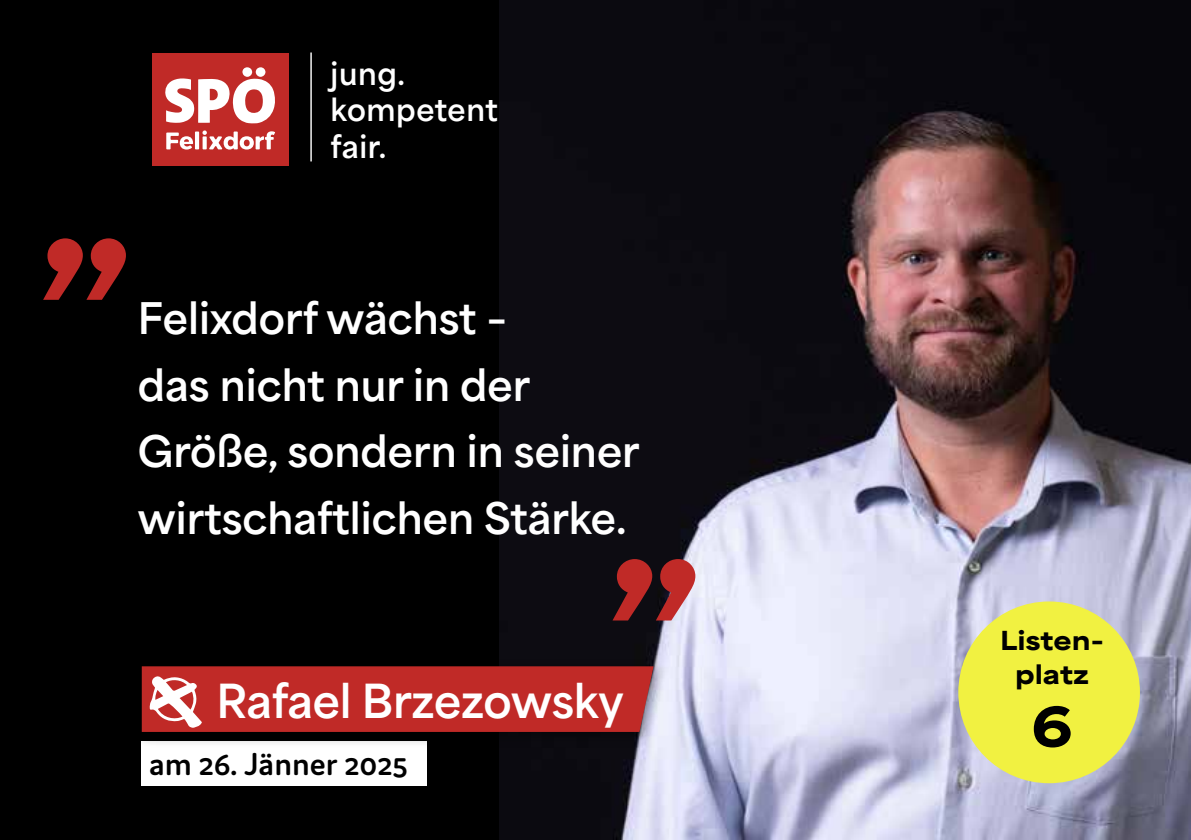
<style>
.page{position:relative;width:1191px;height:840px;background:#fff}
.page>*{position:absolute;margin:0;border:0;box-sizing:border-box;transform-origin:0 0}
.t1{font:900 51.2px "Area Extended";color:#000}
.t2{font:700 44px "Area Normal";letter-spacing:-.01em;color:#fff}
.t3{font:700 40.8px/66.4px "Area Normal";color:#fff}
.t4{font:600 33.8px "Domus";color:#000}
.t5{font:700 29.4px/36.4px "Area Normal";letter-spacing:.02em;color:#fff}
.t6{font:900 24.6px/34px "Area Extended";color:#000;text-align:center}
</style>
<div class="page">
<div style="left:0;top:0;width:1191px;height:839px;background:#000"></div>
<svg style="left:43px;top:238px;width:83px;height:61px"></svg>
<div style="left:152px;top:53px;width:136px;height:112px;background:#c02a27"></div>
<svg style="left:165px;top:67px;width:110px;height:82px"></svg>
<hr style="left:310px;top:52px;width:2px;height:109px;background:#fff">
<img style="left:499px;top:0;width:692px;height:839px">
<div style="left:141px;top:741px;width:286px;height:44px;background:#fff"></div>
<div style="left:132px;top:657px;width:535px;height:90px;background:#000;opacity:.44"></div>
<svg style="left:142px;top:666px;width:511px;height:65px;background:#c13330"></svg>
<svg style="left:612px;top:558px;width:83px;height:62px;background:#853133"></svg>
<div style="left:958px;top:601px;width:182px;height:181px;background:#f1f141;border-radius:50%"></div>
<p class="t5" style="left:331px;top:52px;width:177px">jung. kompetent. fair.</p>
<p class="t3" style="left:138px;top:281px;width:503px">Felixdorf wächst –<br>das nicht nur in der<br>Größe, sondern in seiner wirtschaftlichen Stärke.</p>
<p class="t2" style="left:216px;top:661px;width:409px">Rafael Brzezowsky</p>
<p class="t4" style="left:149px;top:744px;width:260px">am 26. Jänner 2025</p>
<p class="t6" style="left:1000px;top:620px;width:105px">Listen&shy;platz</p>
<p class="t1" style="left:1031px;top:679px;width:43px">6</p>
</div>
